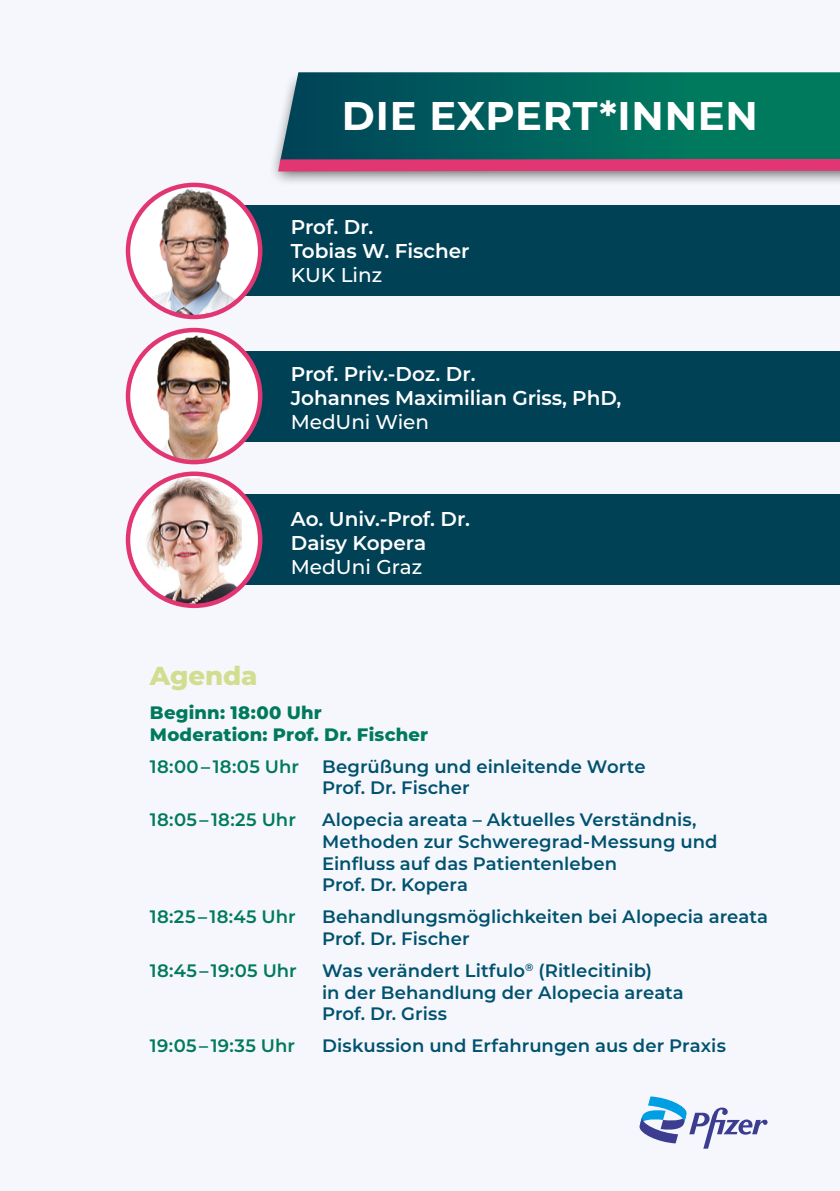
<style>
.page{position:relative;width:840px;height:1191px;background:#fff}
.page>*{position:absolute;margin:0;border:0;box-sizing:border-box;transform-origin:0 0}
.t1{font:700 40px "Montserrat";letter-spacing:.02em;color:#fff}
.t2{font:800 26px "Montserrat";color:#d2dd8f}
.t3{font:600 20px/24px "Montserrat";letter-spacing:-.005em;color:#fff}
.t4{font:600 18px/21.6px "Montserrat";letter-spacing:.005em;color:#00526f}
.t5{font:600 18px "Montserrat";letter-spacing:.015em;color:#007a5d}
.t6{font:800 18px/21.6px "Montserrat";letter-spacing:.01em;color:#007a5d}
.s1{font-weight:500}
</style>
<div class="page">
<div style="left:0;top:0;width:839px;height:1191px;background:#f6f7fc"></div>
<div style="left:238px;top:494px;width:601px;height:91px;background:#004156"></div>
<div style="left:238px;top:351px;width:601px;height:90px;background:#004156"></div>
<div style="left:238px;top:206px;width:601px;height:90px;background:#004156"></div>
<div style="left:268px;top:70px;width:571px;height:116px;background:#000;opacity:.6"></div>
<svg style="left:279px;top:72px;width:560px;height:80px;background:#05685f"></svg>
<svg style="left:271px;top:152px;width:568px;height:25px;background:#95617c"></svg>
<svg style="left:128px;top:474px;width:132px;height:132px;fill:#fff"></svg>
<img style="left:145px;top:478px;width:96px;height:128px">
<div style="left:126px;top:471px;width:136px;height:137px;border:4px solid #e23673;border-radius:50%"></div>
<img style="left:128px;top:334px;width:132px;height:128px">
<div style="left:126px;top:328px;width:136px;height:136px;border:4px solid #e23673;border-radius:50%"></div>
<img style="left:132px;top:185px;width:120px;height:132px">
<div style="left:126px;top:183px;width:136px;height:136px;border:4px solid #e23673;border-radius:50%"></div>
<svg style="left:639px;top:1096px;width:128px;height:52px"></svg>
<p class="t1" style="left:342px;top:87px;width:417px">DIE EXPERT*INNEN</p>
<p class="t3" style="left:291px;top:214px;width:180px">Prof. Dr.<br>Tobias W. Fischer<br><span class="s1">KUK Linz</span></p>
<p class="t3" style="left:291px;top:360px;width:332px">Prof. Priv.-Doz. Dr.<br>Johannes Maximilian Griss, PhD,<br><span class="s1">MedUni Wien</span></p>
<p class="t3" style="left:291px;top:505px;width:181px">Ao. Univ.-Prof. Dr.<br>Daisy Kopera<br><span class="s1">MedUni Graz</span></p>
<p class="t2" style="left:150px;top:657px;width:109px">Agenda</p>
<p class="t6" style="left:150px;top:701px;width:280px">Beginn: 18:00 Uhr<br>Moderation: Prof. Dr. Fischer</p>
<p class="t5" style="left:150px;top:753px;width:151px">18:00 – 18:05 Uhr</p>
<p class="t4" style="left:322px;top:754px;width:325px">Begrüßung und einleitende Worte<br>Prof. Dr. Fischer</p>
<p class="t5" style="left:150px;top:807px;width:147px">18:05 – 18:25 Uhr</p>
<p class="t4" style="left:322px;top:808px;width:397px">Alopecia areata – Aktuelles Verständnis,<br>Methoden zur Schweregrad-Messung und<br>Einfluss auf das Patientenleben<br>Prof. Dr. Kopera</p>
<p class="t5" style="left:150px;top:904px;width:147px">18:25 – 18:45 Uhr</p>
<p class="t4" style="left:322px;top:905px;width:447px">Behandlungsmöglichkeiten bei Alopecia areata<br>Prof. Dr. Fischer</p>
<p class="t5" style="left:150px;top:958px;width:148px">18:45 – 19:05 Uhr</p>
<p class="t4" style="left:322px;top:959px;width:363px">Was verändert Litfulo<sup>®</sup> (Ritlecitinib)<br>in der Behandlung der Alopecia areata<br>Prof. Dr. Griss</p>
<p class="t5" style="left:150px;top:1033px;width:147px">19:05 – 19:35 Uhr</p>
<p class="t4" style="left:322px;top:1034px;width:405px">Diskussion und Erfahrungen aus der Praxis</p>
</div>
